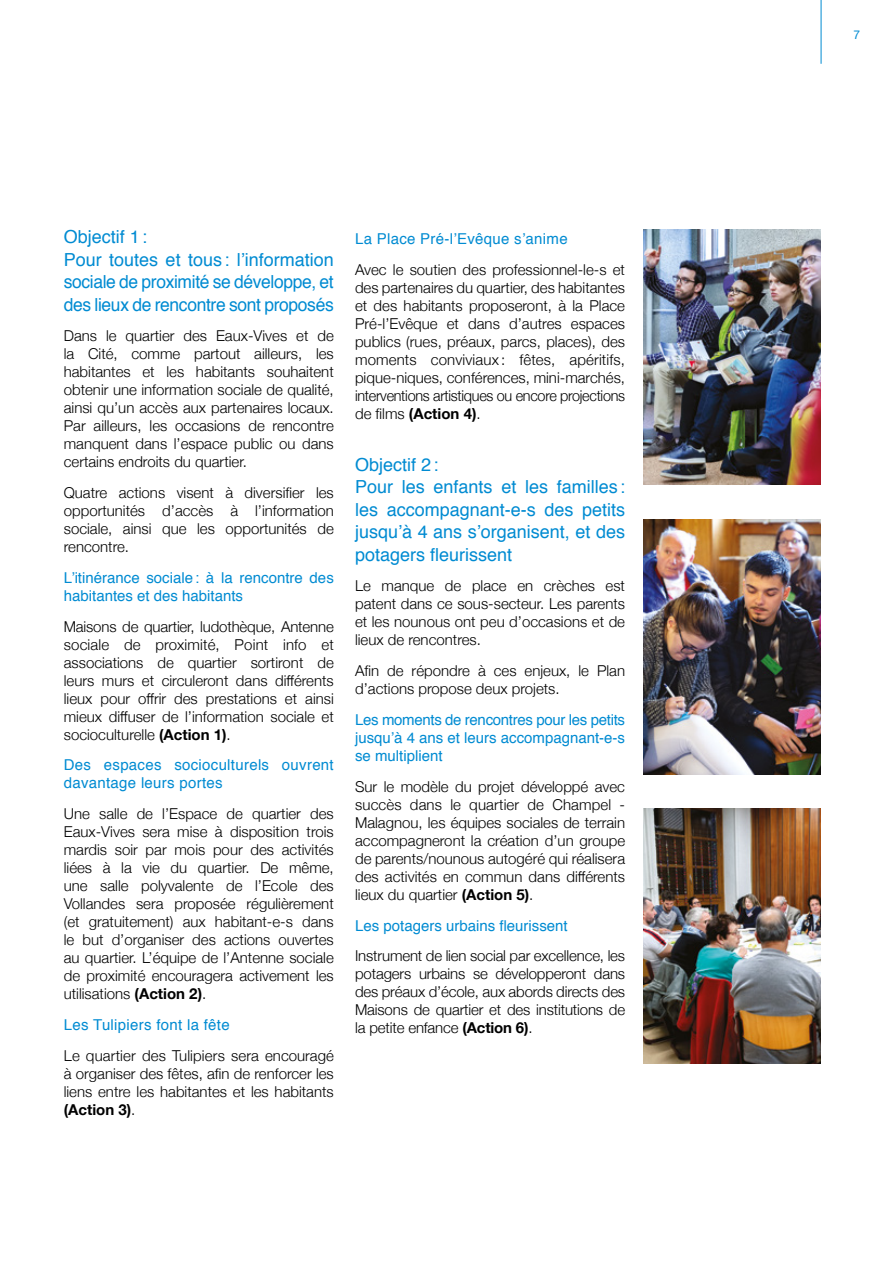
<style>
.page{position:relative;width:893px;height:1263px;background:#fff}
.page>*{position:absolute;margin:0;border:0;box-sizing:border-box;transform-origin:0 0}
.t1{font:18px/22.5px "Helvetica";color:#008bd2}
.t2{font:18px/22.5px "Helvetica";letter-spacing:-.02em;color:#008bd2}
.t3{font:300 15px/18px "Helvetica Neue";color:#000;text-align:justify}
.t4{font:15px/18px "Helvetica";color:#008bd2}
.t5{font:15px/18px "Helvetica";letter-spacing:.02em;color:#008bd2}
.t6{font:12px "Helvetica Neue";color:#008bd2}
.s1{font-weight:700}
</style>
<div class="page">
<hr style="left:821px;top:0;width:1px;height:64px;background:#008bd2">
<img style="left:643px;top:230px;width:178px;height:255px">
<img style="left:643px;top:519px;width:178px;height:255px">
<img style="left:643px;top:809px;width:178px;height:255px">
<p class="t2" style="left:64px;top:226px;width:271px">Objectif 1:<br>Pour toutes et tous : l’information sociale de proximité se développe, et des lieux de rencontre sont proposés</p>
<p class="t3" style="left:64px;top:326px;width:272px">Dans le quartier des Eaux-Vives et de la Cité, comme partout ailleurs, les habitantes et les habitants souhaitent obtenir une information sociale de qualité, ainsi qu’un accès aux partenaires locaux.<br>Par ailleurs, les occasions de rencontre manquent dans l’espace public ou dans certains endroits du quartier.</p>
<p class="t3" style="left:64px;top:483px;width:272px">Quatre actions visent à diversifier les opportunités d’accès à l’information sociale, ainsi que les opportunités de rencontre.</p>
<p class="t4" style="left:64px;top:569px;width:271px">L’itinérance sociale: à la rencontre des habitantes et des habitants</p>
<p class="t3" style="left:64px;top:616px;width:272px">Maisons de quartier, ludothèque, Antenne sociale de proximité, Point info et associations de quartier sortiront de leurs murs et circuleront dans différents lieux pour offrir des prestations et ainsi mieux diffuser de l’information sociale et socioculturelle <span class="s1">(Action 1)</span>.</p>
<p class="t5" style="left:64px;top:757px;width:271px">Des espaces socioculturels ouvrent davantage leurs portes</p>
<p class="t3" style="left:64px;top:804px;width:272px">Une salle de l’Espace de quartier des Eaux-Vives sera mise à disposition trois mardis soir par mois pour des activités liées à la vie du quartier. De même, une salle polyvalente de l’Ecole des Vollandes sera proposée régulièrement (et gratuitement) aux habitant-e-s dans le but d’organiser des actions ouvertes au quartier. L’équipe de l’Antenne sociale de proximité encouragera activement les utilisations <span class="s1">(Action 2)</span>.</p>
<p class="t5" style="left:64px;top:1016px;width:167px">Les Tulipiers font la fête</p>
<p class="t3" style="left:64px;top:1045px;width:272px">Le quartier des Tulipiers sera encouragé à organiser des fêtes, afin de renforcer les liens entre les habitantes et les habitants <span class="s1">(Action 3)</span>.</p>
<p class="t5" style="left:355px;top:230px;width:214px">La Place Pré-l’Evêque s’anime</p>
<p class="t3" style="left:355px;top:259px;width:272px">Avec le soutien des professionnel-le-s et des partenaires du quartier, des habitantes et des habitants proposeront, à la Place Pré-l’Evêque et dans d’autres espaces publics (rues, préaux, parcs, places), des moments conviviaux : fêtes, apéritifs, pique-niques, conférences, mini-marchés, interventions artistiques ou encore projections de films <span class="s1">(Action 4)</span>.</p>
<p class="t1" style="left:355px;top:454px;width:272px">Objectif 2:<br>Pour les enfants et les familles : les accompagnant-e-s des petits jusqu’à 4 ans s’organisent, et des potagers fleurissent</p>
<p class="t3" style="left:355px;top:576px;width:272px">Le manque de place en crèches est patent dans ce sous-secteur. Les parents et les nounous ont peu d’occasions et de lieux de rencontres.</p>
<p class="t3" style="left:355px;top:661px;width:272px">Afin de répondre à ces enjeux, le Plan d’actions propose deux projets.</p>
<p class="t4" style="left:355px;top:711px;width:271px;text-align:justify">Les moments de rencontres pour les petits jusqu’à 4 ans et leurs accompagnant-e-s se multiplient</p>
<p class="t3" style="left:355px;top:776px;width:272px">Sur le modèle du projet développé avec succès dans le quartier de Champel - Malagnou, les équipes sociales de terrain accompagneront la création d’un groupe de parents/nounous autogéré qui réalisera des activités en commun dans différents lieux du quartier <span class="s1">(Action 5)</span>.</p>
<p class="t4" style="left:355px;top:917px;width:214px">Les potagers urbains fleurissent</p>
<p class="t3" style="left:355px;top:946px;width:272px">Instrument de lien social par excellence, les potagers urbains se développeront dans des préaux d’école, aux abords directs des Maisons de quartier et des institutions de la petite enfance <span class="s1">(Action 6)</span>.</p>
<p class="t6" style="left:853px;top:26px;width:8px">7</p>
</div>
